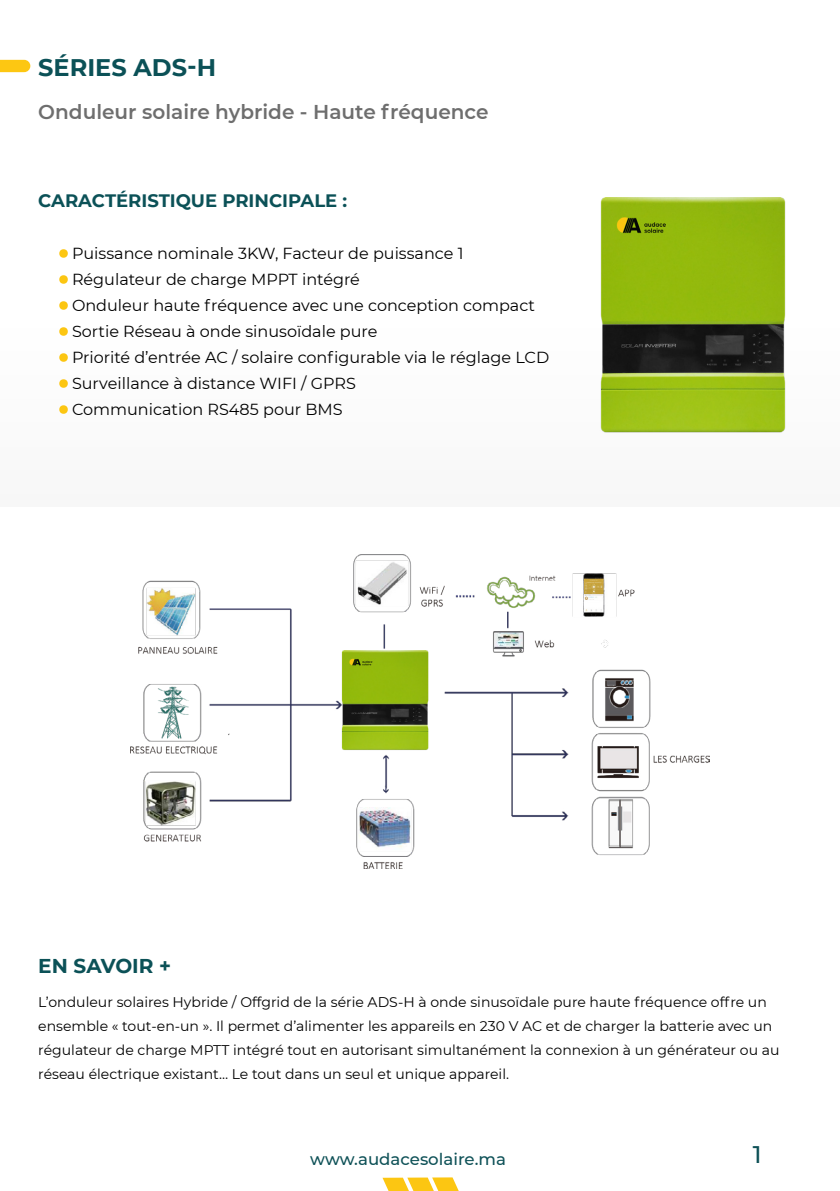
<style>
.page{position:relative;width:840px;height:1191px;background:#fff}
.page>*{position:absolute;margin:0;border:0;box-sizing:border-box;transform-origin:0 0}
.t1{font:700 24px "Montserrat";color:#0b5157}
.t2{font:500 24px "Montserrat";color:#0e5157}
.t3{font:600 20px "Montserrat";color:#6e6e6e}
.t4{font:700 20px "Montserrat";color:#0b5157}
.t5{font:700 18px "Montserrat";color:#0b5157}
.t6{font:500 16.6px "Montserrat";color:#0e5157}
.t7{font:16px/26px "Montserrat";color:#000}
.t8{font:14px/24px "Montserrat";color:#000}
</style>
<div class="page">
<svg style="left:382px;top:1177px;width:76px;height:14px"></svg>
<svg style="left:59px;top:249px;width:9px;height:9px"></svg>
<svg style="left:59px;top:275px;width:9px;height:9px"></svg>
<svg style="left:59px;top:301px;width:9px;height:9px"></svg>
<svg style="left:59px;top:327px;width:9px;height:9px"></svg>
<svg style="left:59px;top:353px;width:9px;height:9px"></svg>
<svg style="left:59px;top:379px;width:9px;height:9px"></svg>
<svg style="left:59px;top:405px;width:9px;height:9px"></svg>
<img style="left:600px;top:197px;width:186px;height:236px">
<img style="left:130px;top:554px;width:579px;height:314px">
<img style="left:341px;top:650px;width:87px;height:100px">
<svg style="left:0;top:60px;width:30px;height:12px"></svg>
<h1 class="t1" style="left:38px;top:50px;width:179px">SÉRIES ADS H-</h1>
<h2 class="t3" style="left:38px;top:98px;width:451px">Onduleur solaire hybride - Haute fréquence</h2>
<p class="t5" style="left:38px;top:188px;width:310px">CARACTÉRISTIQUE PRINCIPALE :</p>
<p class="t7" style="left:72px;top:240px;width:478px">Puissance nominale 3KW, Facteur de puissance 1<br>Régulateur de charge MPPT intégré<br>Onduleur haute fréquence avec une conception compact Sortie Réseau à onde sinusoïdale pure<br>Priorité d’entrée AC / solaire configurable via le réglage LCD Surveillance à distance WIFI / GPRS<br>Communication RS485 pour BMS</p>
<h2 class="t4" style="left:38px;top:951px;width:134px">EN SAVOIR +</h2>
<p class="t8" style="left:38px;top:989px;width:742px">’Londuleur solaires Hybride / Offgrid de la série ADS H- à onde sinusoïdale pure haute fréquence offre un ensemble « tout-en-un » Il. permet d’alimenter les appareils en 230 V AC et de charger la batterie avec un régulateur de charge MPTT intégré tout en autorisant simultanément la connexion à un générateur ou au réseau électrique existant… Le tout dans un seul et unique appareil.</p>
<p class="t6" style="left:310px;top:1147px;width:197px">www.audacesolaire.ma</p>
<h1 class="t2" style="left:752px;top:1137px;width:10px">1</h1>
</div>
